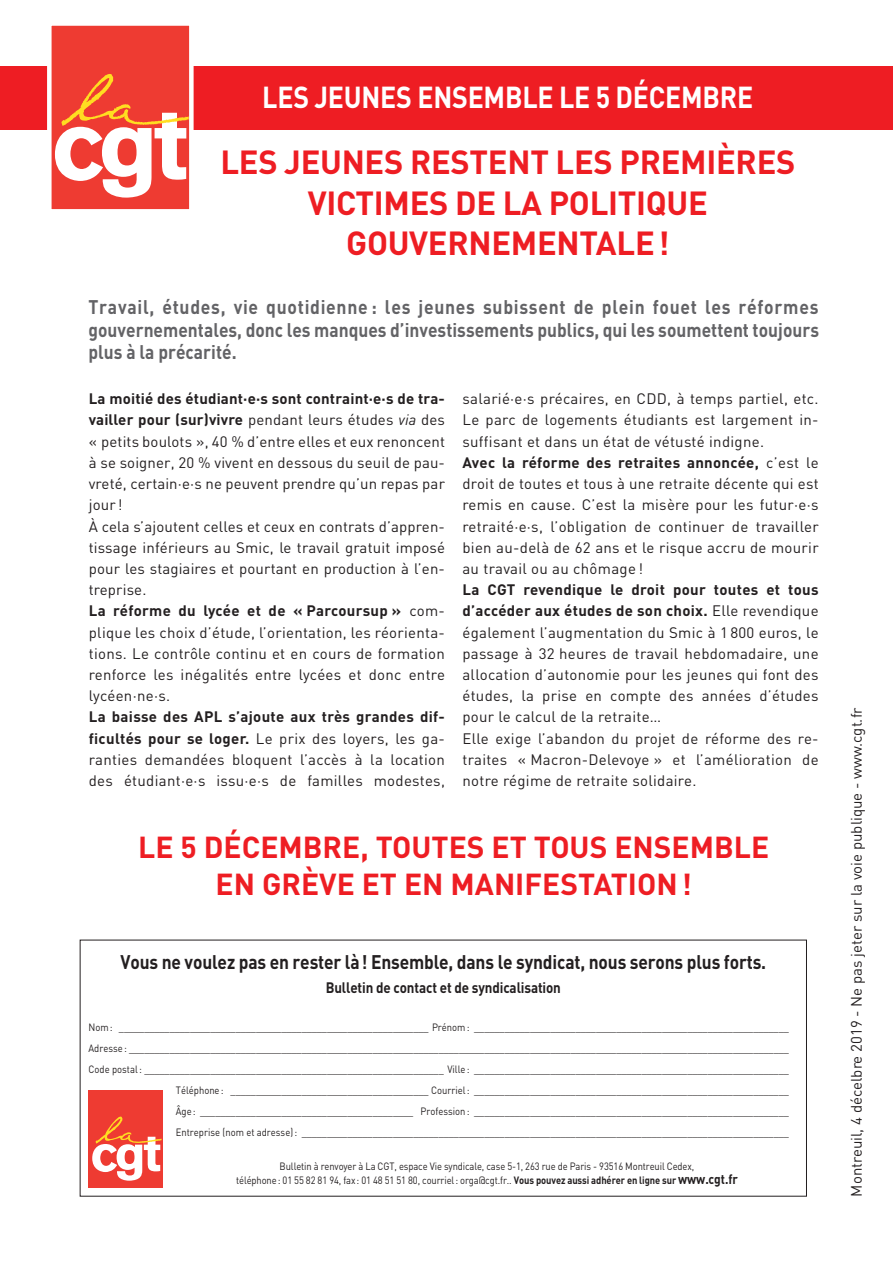
<style>
.page{position:relative;width:893px;height:1263px;background:#fff}
.page>*{position:absolute;margin:0;border:0;box-sizing:border-box;transform-origin:0 0}
.Titre_C{font:700 33px/40.5px "DIN";letter-spacing:-.01em;color:#ee1d23;text-align:center}
.t1{font:700 30px/37.5px "DIN";color:#ee1d23;text-align:center}
.surtitre{font:700 30px "DIN";letter-spacing:-.01em;color:#fff;scale:.89 1}
.chapo{font:700 19.5px/22.5px "DIN";color:#636366;text-align:justify;scale:.9 1}
.sous_titre{font:700 19.5px "DIN";letter-spacing:-.01em;color:#231f20;scale:.89 1}
.t2{font:15px/21.1px "DIN";letter-spacing:.02em;color:#231f20;text-align:justify}
.t3{font:15px "DIN";color:#231f20}
.sous_titre-2{font:700 15px "DIN";letter-spacing:-.01em;color:#231f20;scale:.89 1}
.texte{font:10.5px "DIN";letter-spacing:-.01em;color:#231f20;scale:.9 1}
.texte-2{font:10.5px/13.5px "DIN";letter-spacing:-.01em;color:#231f20;text-align:center;scale:.89 1}
.s1{font-weight:700}
.s2{font-style:italic}
.s3{font-weight:700;font-size:13.5px}
</style>
<div class="page">
<div style="left:0;top:66px;width:893px;height:64px;background:#ee1d23"></div>
<div style="left:49px;top:24px;width:142px;height:187px;background:#ee3b32"></div>
<svg style="left:55px;top:74px;width:134px;height:124px"></svg>
<div style="left:47px;top:21px;width:147px;height:193px;border:4px solid #fff"></div>
<div style="left:89px;top:1090px;width:74px;height:98px;background:#ee3b32"></div>
<svg style="left:92px;top:1116px;width:70px;height:65px"></svg>
<p class="surtitre" style="left:262px;top:78px;width:553px">LES JEUNES ENSEMBLE LE 5 DÉCEMBRE</p>
<p class="Titre_C" style="left:220px;top:141px;width:577px">LES JEUNES RESTENT LES PREMIÈRES<br>VICTIMES DE LA POLITIQUE<br>GOUVERNEMENTALE!</p>
<p class="chapo" style="left:89px;top:295px;width:813px">Travail, études, vie quotidienne : les jeunes subissent de plein fouet les réformes gouvernementales, donc les manques d’investissements publics, qui les soumettent toujours plus à la précarité.</p>
<p class="t2" style="left:89px;top:388px;width:358px"><span class="s1">La moitié des étudiant·e·s sont contraint·e·s de tra&shy;vailler pour (sur)vivre</span> pendant leurs études <span class="s2">via</span> des « petits boulots », 40 % d’entre elles et eux renoncent à se soigner, 20 % vivent en dessous du seuil de pau&shy;vreté, certain·e·s ne peuvent prendre qu’un repas par jour !</p>
<p class="t2" style="left:89px;top:515px;width:358px">À cela s’ajoutent celles et ceux en contrats d’appren&shy;tissage inférieurs au Smic, le travail gratuit imposé pour les stagiaires et pourtant en production à l’en&shy;treprise.</p>
<p class="t2" style="left:89px;top:600px;width:358px"><span class="s1">La réforme du lycée et de « Parcoursup »</span> com&shy;plique les choix d’étude, l’orientation, les réorienta&shy;tions. Le contrôle continu et en cours de formation renforce les inégalités entre lycées et donc entre lycéen·ne·s.</p>
<p class="t2" style="left:89px;top:706px;width:358px"><span class="s1">La baisse des APL s’ajoute aux très grandes dif&shy;ficultés pour se loger.</span> Le prix des loyers, les ga&shy;ranties demandées bloquent l’accès à la location des étudiant·e·s issu·e·s de familles modestes,</p>
<p class="t2" style="left:462px;top:388px;width:358px">salarié·e·s précaires, en CDD, à temps partiel, etc.<br>Le parc de logements étudiants est largement in&shy;suffisant et dans un état de vétusté indigne.</p>
<p class="t2" style="left:462px;top:452px;width:358px"><span class="s1">Avec la réforme des retraites annoncée,</span> c’est le droit de toutes et tous à une retraite décente qui est remis en cause. C’est la misère pour les futur·e·s retraité·e·s, l’obligation de continuer de travailler bien au-delà de 62 ans et le risque accru de mourir au travail ou au chômage !</p>
<p class="t2" style="left:462px;top:579px;width:358px"><span class="s1">La CGT revendique le droit pour toutes et tous d’accéder aux études de son choix.</span> Elle revendique également l’augmentation du Smic à 1 800 euros, le passage à 32 heures de travail hebdomadaire, une allocation d’autonomie pour les jeunes qui font des études, la prise en compte des années d’études pour le calcul de la retraite…</p>
<p class="t2" style="left:462px;top:727px;width:358px">Elle exige l’abandon du projet de réforme des re&shy;traites « Macron-Delevoye » et l’amélioration de notre régime de retraite solidaire.</p>
<p class="t1" style="left:138px;top:827px;width:632px">LE 5 DÉCEMBRE, TOUTES ET TOUS ENSEMBLE<br>EN GRÈVE ET EN MANIFESTATION!</p>
<p class="sous_titre" style="left:121px;top:949px;width:727px">Vous ne voulez pas en rester là! Ensemble, dans le syndicat, nous serons plus forts.</p>
<p class="sous_titre-2" style="left:326px;top:977px;width:266px">Bulletin de contact et de syndicalisation</p>
<p class="texte" style="left:89px;top:1020px;width:780px">Nom: _____________________________________________________________ Prénom: ______________________________________________________________</p>
<p class="texte" style="left:89px;top:1041px;width:780px">Adresse: __________________________________________________________________________________________________________________________________</p>
<p class="texte" style="left:89px;top:1062px;width:780px">Code postal: ___________________________________________________________ Ville: ______________________________________________________________</p>
<p class="texte" style="left:176px;top:1083px;width:683px">Téléphone: _______________________________________ Courriel: ______________________________________________________________</p>
<p class="texte" style="left:176px;top:1104px;width:683px">Âge: __________________________________________ Profession: ______________________________________________________________</p>
<p class="texte" style="left:176px;top:1125px;width:683px">Entreprise (nom et adresse): ________________________________________________________________________________________________</p>
<p class="texte-2" style="left:236px;top:1159px;width:565px">Bulletin à renvoyer à La CGT, espace Vie syndicale, case 5-1, 263 rue de Paris - 93516 Montreuil Cedex,<br>téléphone: 01 55 82 81 94, fax: 01 48 51 51 80, courriel: orga@cgt.fr.. <span class="s1">Vous pouvez aussi adhérer en ligne sur</span> <span class="s3">www.cgt.fr</span></p>
<p class="t3" style="left:847px;top:1196px;width:491px;rotate:-90deg">Montreuil, 4 décelbre 2019 - Ne pas jeter sur la voie publique - www.cgt.fr</p>
</div>
